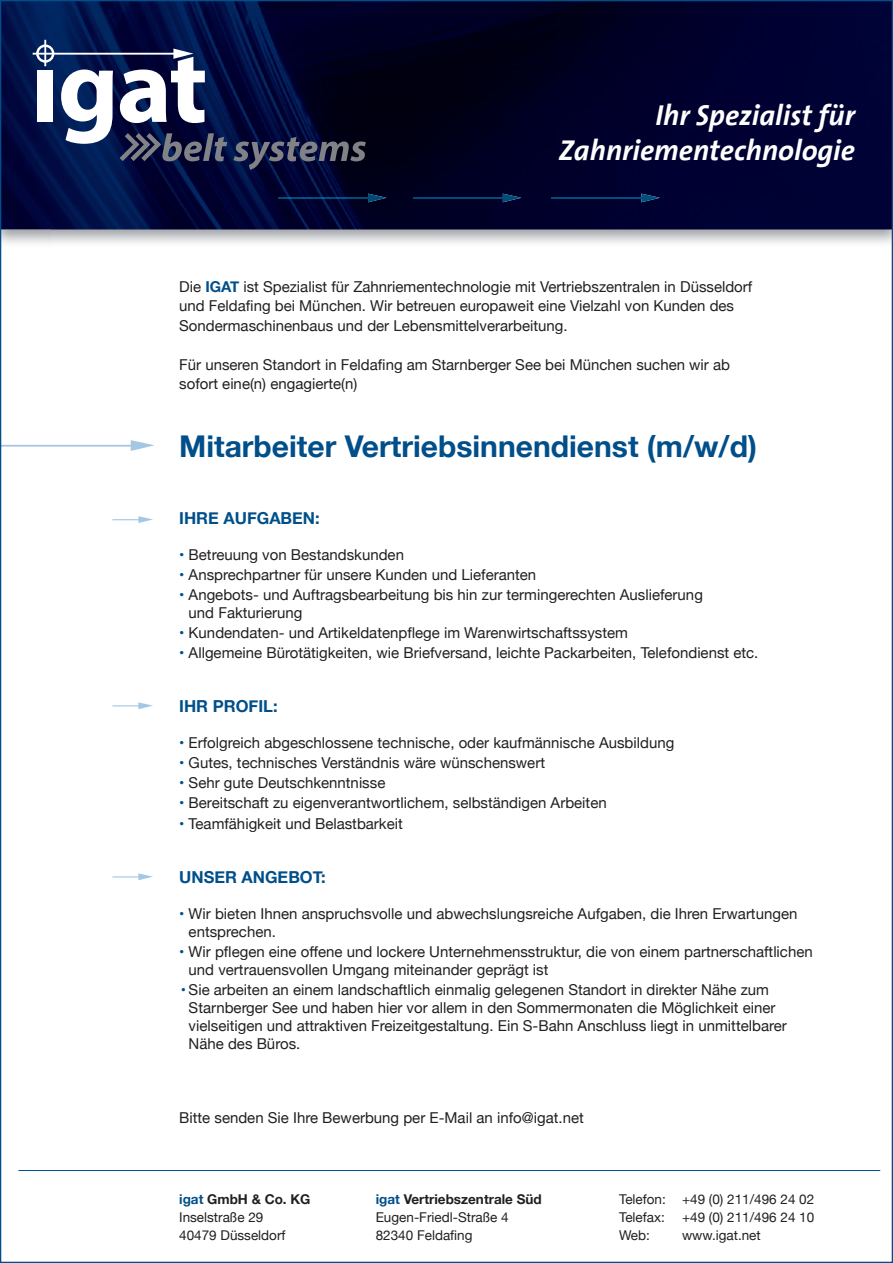
<style>
.page{position:relative;width:893px;height:1263px;background:#fff}
.page>*{position:absolute;margin:0;border:0;box-sizing:border-box;transform-origin:0 0}
.t1{font:700 30px "Helvetica Neue";color:#004f8a}
.t2{font:italic 700 29.1px/35px "The Sans";color:#fff;text-align:right}
.t3{font:700 16.5px "Helvetica Neue";color:#004f8a}
.t4{font:15px/18px "Helvetica Neue";color:#231f20}
.t5{font:13.5px/18px "Helvetica Neue";color:#231f20}
.t6{font:700 13.5px "Helvetica Neue";color:#231f20}
.s1{font-weight:700;color:#004f8a}
.s2{color:#004f8a}
</style>
<div class="page">
<svg style="left:131px;top:440px;width:23px;height:11px"></svg>
<hr style="left:0;top:445px;width:143px;height:2px;background:#a5c7e4">
<svg style="left:138px;top:516px;width:15px;height:7px"></svg>
<hr style="left:112px;top:519px;width:34px;height:1px;background:#a5c7e4">
<svg style="left:138px;top:702px;width:15px;height:7px"></svg>
<hr style="left:112px;top:705px;width:34px;height:1px;background:#a5c7e4">
<svg style="left:138px;top:873px;width:15px;height:7px"></svg>
<hr style="left:112px;top:876px;width:34px;height:1px;background:#a5c7e4">
<img style="left:2px;top:229px;width:50px;height:15px">
<img style="left:52px;top:229px;width:839px;height:15px">
<img style="left:2px;top:2px;width:889px;height:227px">
<svg style="left:61px;top:70px;width:52px;height:74px"></svg>
<svg style="left:233px;top:137px;width:133px;height:33px;background:#2b304c"></svg>
<svg style="left:120px;top:133px;width:107px;height:28px;background:#383c5a"></svg>
<div style="left:37px;top:71px;width:16px;height:51px;background:#fff"></div>
<hr style="left:44px;top:40px;width:2px;height:26px;background:#fff">
<svg style="left:36px;top:44px;width:19px;height:19px"></svg>
<hr style="left:33px;top:53px;width:142px;height:2px;background:#fff">
<svg style="left:120px;top:49px;width:85px;height:74px"></svg>
<img style="left:552px;top:197px;width:89px;height:2px">
<img style="left:641px;top:194px;width:19px;height:8px">
<img style="left:413px;top:197px;width:90px;height:2px">
<img style="left:503px;top:194px;width:18px;height:8px">
<img style="left:278px;top:197px;width:90px;height:2px">
<img style="left:368px;top:194px;width:19px;height:8px">
<hr style="left:18px;top:1170px;width:862px;height:1px;background:#004f8a">
<h2 class="t2" style="left:559px;top:97px;width:298px">Ihr Spezialist für<br>Zahnriementechnologie</h2>
<p class="t4" style="left:179px;top:277px;width:575px;line-height:19.5px">Die <span class="s1">IGAT</span> ist Spezialist für Zahnriementechnologie mit Vertriebszentralen in Düsseldorf und Feldafing bei München. Wir betreuen europaweit eine Vielzahl von Kunden des<br>Sondermaschinenbaus und der Lebensmittelverarbeitung.</p>
<p class="t4" style="left:179px;top:355px;width:552px;line-height:19.5px">Für unseren Standort in Feldafing am Starnberger See bei München suchen wir ab sofort eine(n) engagierte(n)</p>
<h1 class="t1" style="left:179px;top:422px;width:579px">Mitarbeiter Vertriebsinnendienst (m/w/d)</h1>
<p class="t3" style="left:179px;top:505px;width:142px">IHRE AUFGABEN:</p>
<p class="t4" style="left:179px;top:546px;width:226px"><span class="s1">•</span> Betreuung von Bestandskunden</p>
<p class="t4" style="left:179px;top:566px;width:359px"><span class="s1">•</span> Ansprechpartner für unsere Kunden und Lieferanten</p>
<p class="t4" style="left:189px;top:586px;width:516px;text-indent:-9px"><span class="s1">•</span> Angebots- und Auftragsbearbeitung bis hin zur termingerechten Auslieferung und Fakturierung</p>
<p class="t4" style="left:179px;top:624px;width:450px"><span class="s1">•</span> Kundendaten- und Artikeldatenpflege im Warenwirtschaftssystem</p>
<p class="t4" style="left:179px;top:645px;width:581px"><span class="s1">•</span> Allgemeine Bürotätigkeiten, wie Briefversand, leichte Packarbeiten, Telefondienst etc.</p>
<p class="t3" style="left:179px;top:693px;width:100px">IHR PROFIL:</p>
<p class="t4" style="left:179px;top:735px;width:497px"><span class="s1">•</span> Erfolgreich abgeschlossene technische, oder kaufmännische Ausbildung</p>
<p class="t4" style="left:179px;top:755px;width:367px"><span class="s1">•</span> Gutes, technisches Verständnis wäre wünschenswert</p>
<p class="t4" style="left:179px;top:775px;width:208px"><span class="s1">•</span> Sehr gute Deutschkenntnisse</p>
<p class="t4" style="left:179px;top:795px;width:429px"><span class="s1">•</span> Bereitschaft zu eigenverantwortlichem, selbständigen Arbeiten</p>
<p class="t4" style="left:179px;top:815px;width:225px"><span class="s1">•</span> Teamfähigkeit und Belastbarkeit</p>
<p class="t3" style="left:179px;top:864px;width:148px">UNSER ANGEBOT:</p>
<p class="t4" style="left:189px;top:905px;width:610px;text-indent:-9px"><span class="s1">•</span> Wir bieten Ihnen anspruchsvolle und abwechslungsreiche Aufgaben, die Ihren Erwartungen entsprechen.</p>
<p class="t4" style="left:189px;top:943px;width:626px;text-indent:-9px"><span class="s1">•</span> Wir pflegen eine offene und lockere Unternehmensstruktur, die von einem partnerschaftlichen und vertrauensvollen Umgang miteinander geprägt ist</p>
<p class="t4" style="left:189px;top:981px;width:600px;text-indent:-8px"><span class="s1">•</span> Sie arbeiten an einem landschaftlich einmalig gelegenen Standort in direkter Nähe zum Starnberger See und haben hier vor allem in den Sommermonaten die Möglichkeit einer vielseitigen und attraktiven Freizeitgestaltung. Ein S-Bahn Anschluss liegt in unmittelbarer Nähe des Büros.</p>
<p class="t4" style="left:179px;top:1109px;width:406px">Bitte senden Sie Ihre Bewerbung per E-Mail an info@igat.net</p>
<p class="t6" style="left:179px;top:1188px;width:133px"><span class="s2">igat</span> GmbH &amp; Co. KG</p>
<p class="t6" style="left:376px;top:1188px;width:167px"><span class="s2">igat</span> Vertriebszentrale Süd</p>
<p class="t5" style="left:179px;top:1209px;width:86px">Inselstraße 29</p>
<p class="t5" style="left:376px;top:1209px;width:135px">Eugen-Friedl-Straße 4</p>
<p class="t5" style="left:179px;top:1227px;width:108px">40479 Düsseldorf</p>
<p class="t5" style="left:376px;top:1227px;width:98px">82340 Feldafing</p>
<p class="t5" style="left:619px;top:1190px;width:197px">Telefon: +49 (0) 211/496 24 02<br>Telefax:</p>
<p class="t5" style="left:682px;top:1208px;width:134px">+49 (0) 211/496 24 10</p>
<p class="t5" style="left:619px;top:1226px;width:32px">Web:</p>
<p class="t5" style="left:682px;top:1226px;width:80px">www.igat.net</p>
</div>
